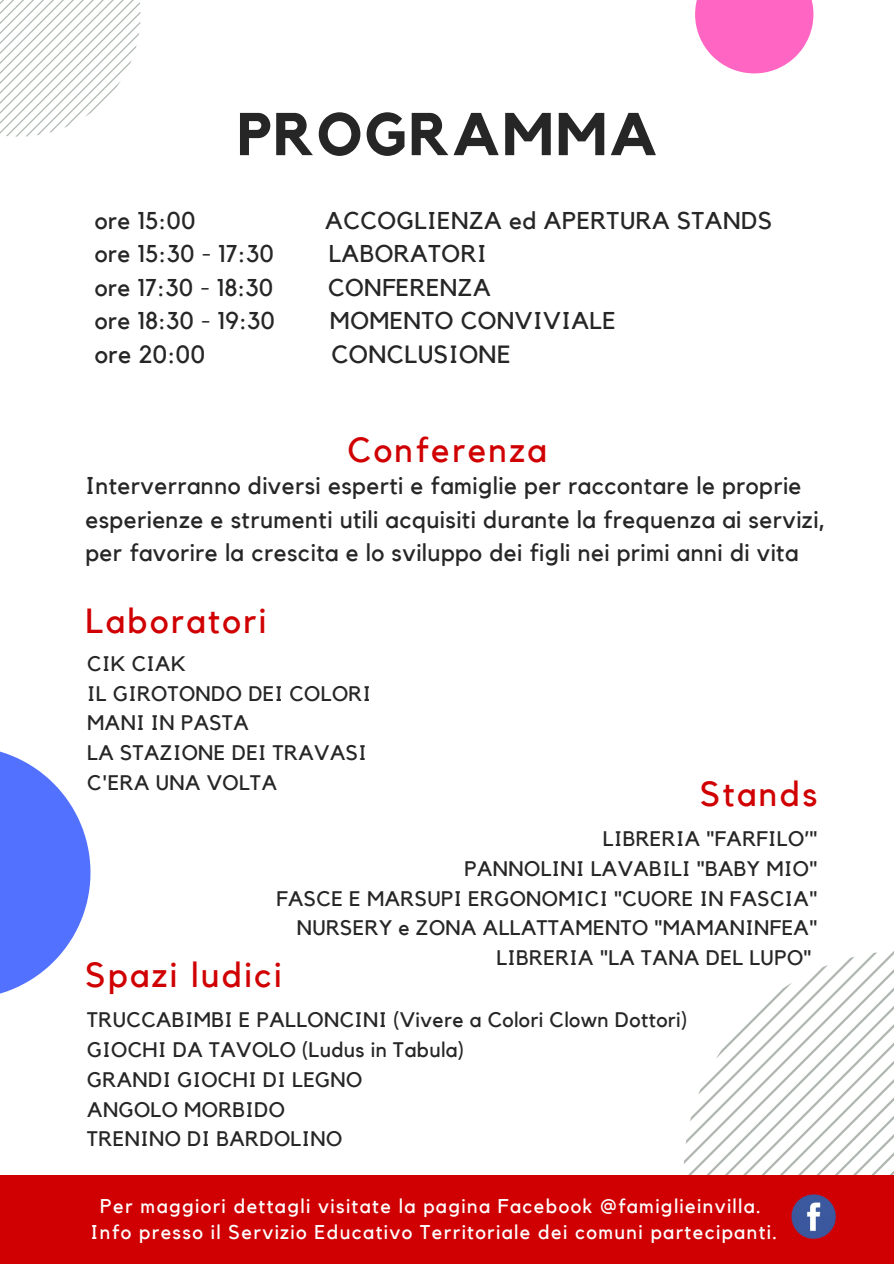
<style>
.page{position:relative;width:894px;height:1264px;background:#fff}
.page>*{position:absolute;margin:0;border:0;box-sizing:border-box;transform-origin:0 0}
.t1{font:700 59.55px "Kollektif";letter-spacing:.04em;color:#262626}
.t2{font:34.8px "Kollektif";letter-spacing:.07em;color:#d00002}
.t3{font:24.75px "Kollektif";letter-spacing:.02em;color:#262626}
.t4{font:24.15px/33.5px "Kollektif";letter-spacing:.02em;color:#262626}
.t5{font:21px/29.8px "Kollektif";letter-spacing:.02em;color:#262626}
.t6{font:19.8px/26.1px "Kollektif";letter-spacing:.07em;color:#fff;text-align:center}
</style>
<div class="page">
<svg style="left:683px;top:952px;width:210px;height:223px"></svg>
<div style="left:0;top:1175px;width:893px;height:88px;background:#d00002"></div>
<svg style="left:0;top:0;width:140px;height:137px"></svg>
<svg style="left:695px;top:0;width:118px;height:73px"></svg>
<svg style="left:0;top:751px;width:90px;height:243px"></svg>
<img style="left:791px;top:1194px;width:45px;height:45px">
<h1 class="t1" style="left:237px;top:107px;width:421px">PROGRAMMA</h1>
<p class="t4" style="left:95px;top:204px;width:102px">ore 15:00</p>
<p class="t4" style="left:325px;top:204px;width:448px">ACCOGLIENZA ed APERTURA STANDS</p>
<p class="t4" style="left:95px;top:238px;width:180px">ore 15:30 - 17:30</p>
<p class="t4" style="left:328px;top:238px;width:159px">LABORATORI</p>
<p class="t4" style="left:95px;top:271px;width:180px">ore 17:30 - 18:30</p>
<p class="t4" style="left:328px;top:271px;width:164px">CONFERENZA</p>
<p class="t4" style="left:95px;top:305px;width:182px">ore 18:30 - 19:30</p>
<p class="t4" style="left:330px;top:305px;width:287px">MOMENTO CONVIVIALE</p>
<p class="t3" style="left:95px;top:342px;width:112px">ore 20:00</p>
<p class="t3" style="left:331px;top:342px;width:181px">CONCLUSIONE</p>
<h2 class="t2" style="left:347px;top:433px;width:201px">Conferenza</h2>
<p class="t4" style="left:85px;top:470px;width:741px">Interverranno diversi esperti e famiglie per raccontare le proprie esperienze e strumenti utili acquisiti durante la frequenza ai servizi, per favorire la crescita e lo sviluppo dei figli nei primi anni di vita</p>
<h2 class="t2" style="left:85px;top:604px;width:182px">Laboratori</h2>
<p class="t5" style="left:87px;top:649px;width:285px">CIK CIAK<br>IL GIROTONDO DEI COLORI<br>MANI IN PASTA<br>LA STAZIONE DEI TRAVASI<br>C'ERA UNA VOLTA</p>
<h2 class="t2" style="left:700px;top:778px;width:118px">Stands</h2>
<p class="t5" style="left:276px;top:824px;width:542px;text-align:right">LIBRERIA "FARFILO’"<br>PANNOLINI LAVABILI "BABY MIO"<br>FASCE E MARSUPI ERGONOMICI "CUORE IN FASCIA" NURSERY e ZONA ALLATTAMENTO "MAMANINFEA" LIBRERIA "LA TANA DEL LUPO"</p>
<h2 class="t2" style="left:85px;top:959px;width:198px">Spazi ludici</h2>
<p class="t5" style="left:87px;top:1005px;width:601px">TRUCCABIMBI E PALLONCINI (Vivere a Colori Clown Dottori)<br>GIOCHI DA TAVOLO (Ludus in Tabula)<br>GRANDI GIOCHI DI LEGNO<br>ANGOLO MORBIDO<br>TRENINO DI BARDOLINO</p>
<p class="t6" style="left:91px;top:1193px;width:687px">Per maggiori dettagli visitate la pagina Facebook @famiglieinvilla.<br>Info presso il Servizio Educativo Territoriale dei comuni partecipanti.</p>
</div>
